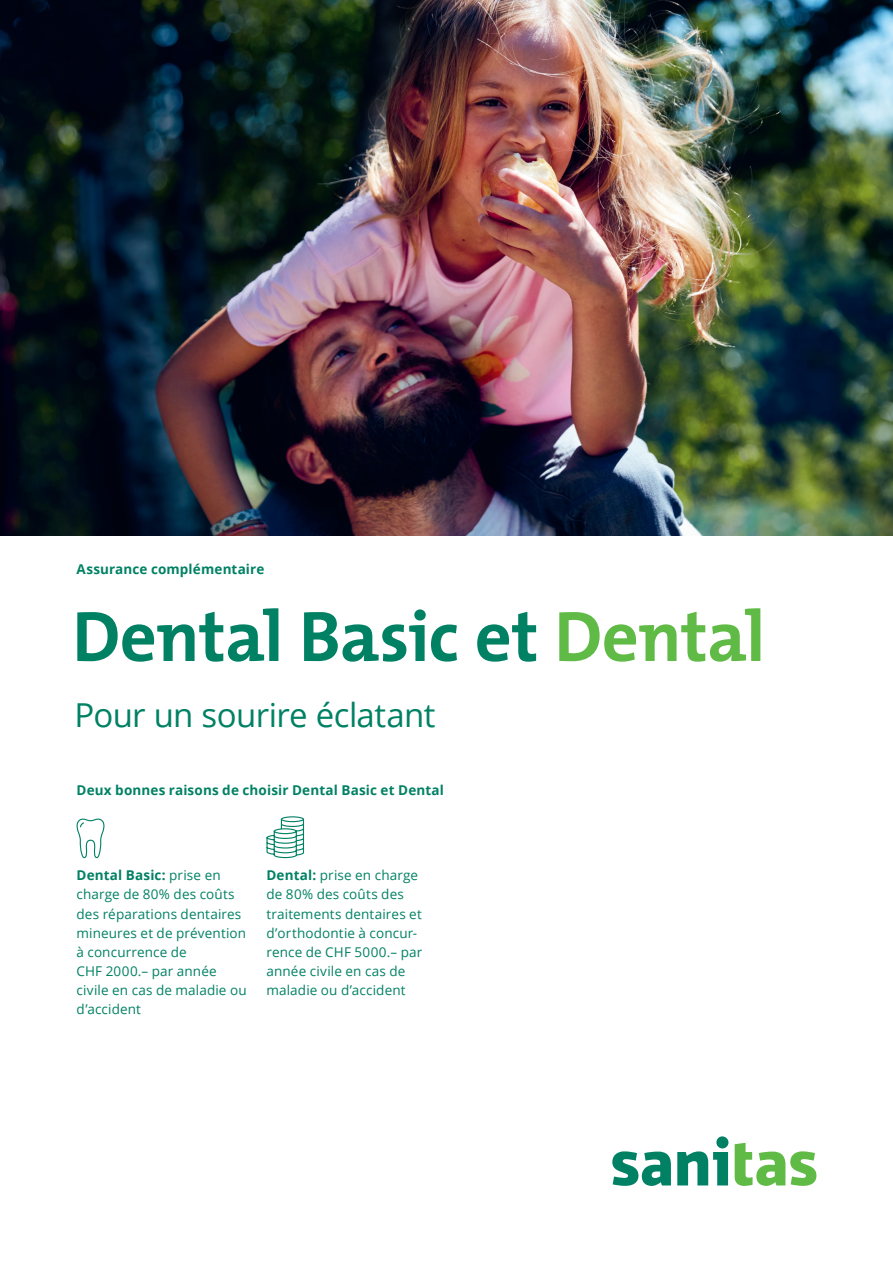
<style>
.page{position:relative;width:893px;height:1263px;background:#fff}
.page>*{position:absolute;margin:0;border:0;box-sizing:border-box;transform-origin:0 0}
.t1{font:72px "The Mix Bold Plain";letter-spacing:-.01em;color:#008164}
.t2{font:33px "Open Sans";letter-spacing:-.015em;color:#008164}
.t3{font:13.5px/19.2px "Open Sans";letter-spacing:.01em;color:#008164}
.t4{font:700 13.5px "Open Sans";letter-spacing:.01em;color:#008164}
.s1{color:#60bb46}
.s2{font-weight:700}
</style>
<div class="page">
<div style="left:716px;top:1136px;width:12px;height:12px;background:#008164;border-radius:50%"></div>
<svg style="left:612px;top:1151px;width:59px;height:35px"></svg>
<svg style="left:677px;top:1151px;width:51px;height:34px"></svg>
<svg style="left:735px;top:1143px;width:81px;height:43px"></svg>
<svg style="left:266px;top:816px;width:39px;height:43px"></svg>
<svg style="left:76px;top:818px;width:29px;height:41px"></svg>
<img style="left:0;top:0;width:893px;height:536px">
<p class="t4" style="left:77px;top:560px;width:189px">Assurance complémentaire</p>
<h1 class="t1" style="left:72px;top:576px;width:695px">Dental Basic et <span class="s1">Dental</span></h1>
<h2 class="t2" style="left:74px;top:693px;width:363px">Pour un sourire éclatant</h2>
<p class="t4" style="left:77px;top:780px;width:369px">Deux bonnes raisons de choisir Dental Basic et Dental</p>
<p class="t3" style="left:77px;top:865px;width:172px"><span class="s2">Dental Basic:</span> prise en charge de 80% des coûts des réparations dentaires mineures et de prévention à concurrence de<br>CHF 2000.– par année civile en cas de maladie ou d’accident</p>
<p class="t3" style="left:266px;top:865px;width:157px"><span class="s2">Dental:</span> prise en charge de 80% des coûts des traitements dentaires et d’orthodontie à concur&shy;rence de CHF 5000.– par année civile en cas de maladie ou d’accident</p>
</div>
